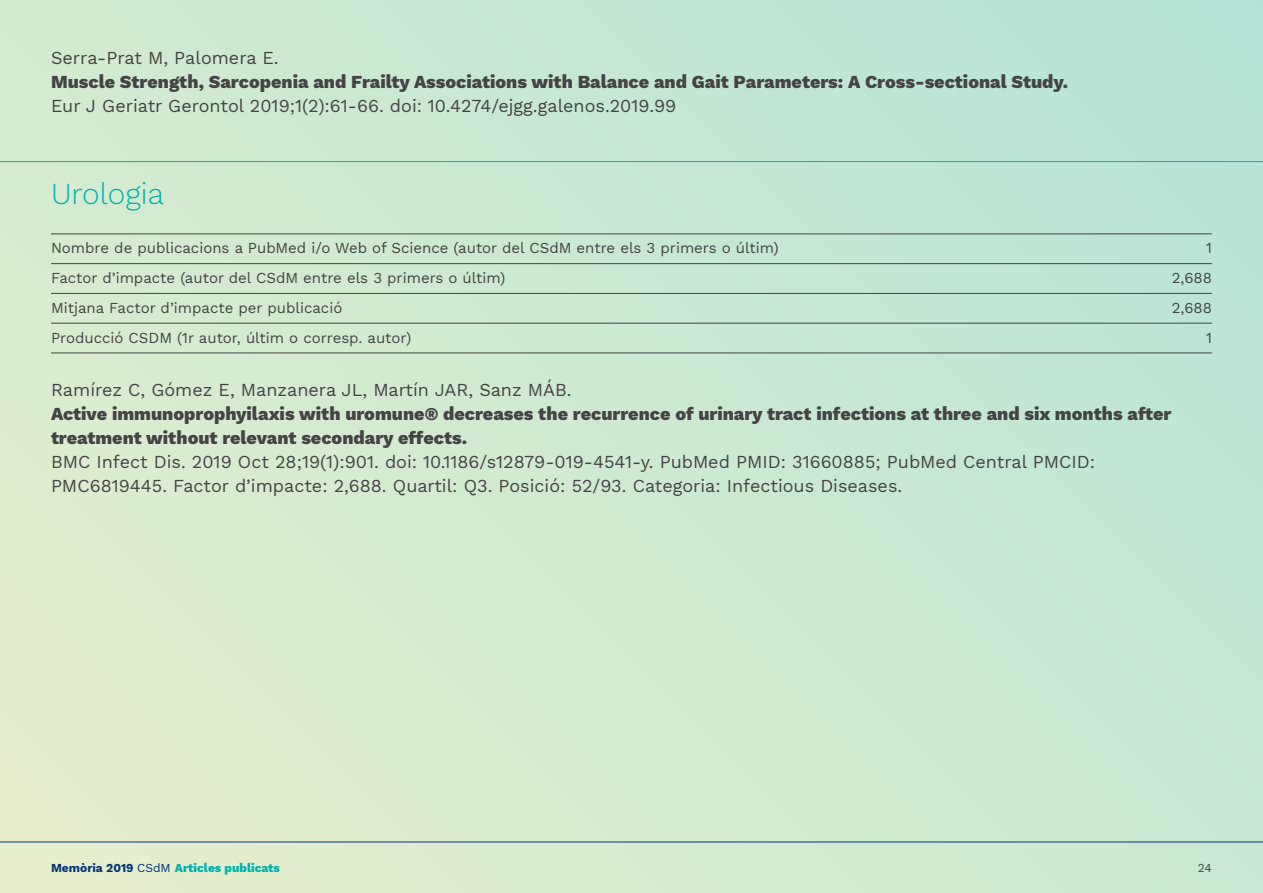
<style>
.page{position:relative;width:1263px;height:893px;background:#fff}
.page>*{position:absolute;margin:0;border:0;box-sizing:border-box;transform-origin:0 0}
.t1{font:300 30px "Work Sans";color:#00b3ae}
.t2{font:18px/24px "Work Sans";color:#444}
.t3{font:800 18px/24px "Work Sans";color:#444}
.t4{font:15px/30px "Work Sans";color:#444}
.t5{font:800 12px "Work Sans";color:#00b3ae}
.t6{font:12px "Work Sans";color:#444}
.s1{font-weight:700;color:#023474}
.s2{font-weight:400;color:#023474}
</style>
<div class="page">
<div style="left:0;top:0;width:1263px;height:893px;background:linear-gradient(to right,#ddeccf,#bee5d4)"></div>
<hr style="left:0;top:842px;width:1263px;height:1px;background:#023474">
<hr style="left:0;top:161px;width:1263px;height:1px;background:#00b3ae">
<hr style="left:51px;top:233px;width:1161px;height:1px;background:#444">
<hr style="left:51px;top:263px;width:1161px;height:1px;background:#444">
<hr style="left:51px;top:293px;width:1161px;height:1px;background:#444">
<hr style="left:51px;top:323px;width:1161px;height:1px;background:#444">
<hr style="left:51px;top:353px;width:1161px;height:1px;background:#444">
<p class="t2" style="left:51px;top:45px;width:229px">Serra-Prat M, Palomera E.</p>
<p class="t3" style="left:51px;top:69px;width:1019px">Muscle Strength, Sarcopenia and Frailty Associations with Balance and Gait Parameters: A Cross-sectional Study.</p>
<p class="t2" style="left:51px;top:93px;width:627px">Eur J Geriatr Gerontol 2019;1(2):61-66. doi: 10.4274/ejgg.galenos.2019.99</p>
<h1 class="t1" style="left:51px;top:171px;width:114px">Urologia</h1>
<p class="t4" style="left:51px;top:233px;width:729px">Nombre de publicacions a PubMed i/o Web of Science (autor del CSdM entre els 3 primers o últim)<br>Factor d’impacte (autor del CSdM entre els 3 primers o últim)<br>Mitjana Factor d’impacte per publicació<br>Producció CSDM (1r autor, últim o corresp. autor)</p>
<p class="t4" style="left:1172px;top:233px;width:42px;text-align:right">1<br>2,688<br>2,688<br>1</p>
<p class="t2" style="left:51px;top:377px;width:522px">Ramírez C, Gómez E, Manzanera JL, Martín JAR, Sanz MÁB.</p>
<p class="t3" style="left:51px;top:401px;width:1122px">Active immunoprophyilaxis with uromune® decreases the recurrence of urinary tract infections at three and six months after treatment without relevant secondary effects.</p>
<p class="t2" style="left:51px;top:449px;width:1046px">BMC Infect Dis. 2019 Oct 28;19(1):901. doi: 10.1186/s12879-019-4541-y. PubMed PMID: 31660885; PubMed Central PMCID:<br>PMC6819445. Factor d’impacte: 2,688. Quartil: Q3. Posició: 52/93. Categoria: Infectious Diseases.</p>
<p class="t5" style="left:51px;top:859px;width:230px"><span class="s1">Memòria 2019</span> <span class="s2">CSdM</span> Articles publicats</p>
<p class="t6" style="left:1198px;top:859px;width:15px">24</p>
</div>
